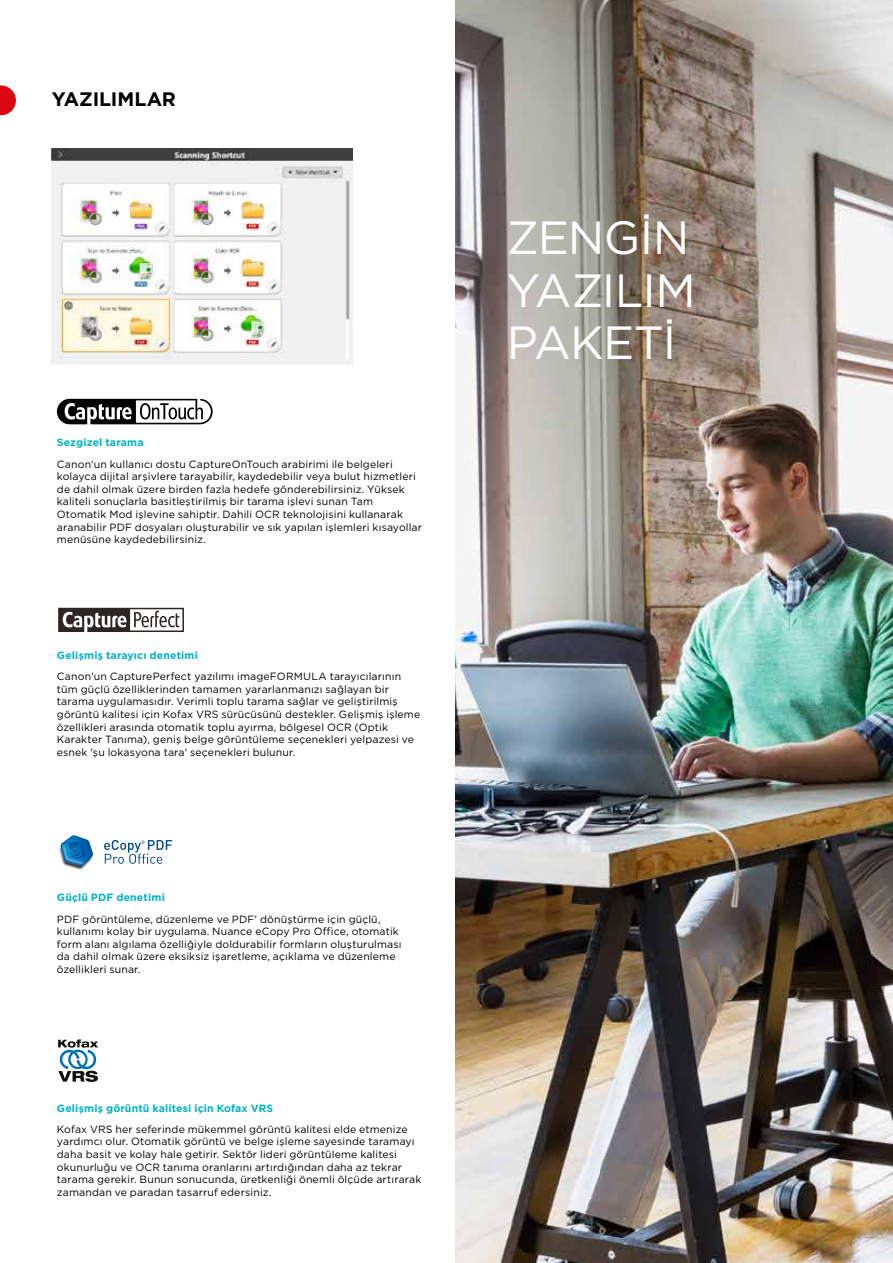
<style>
.page{position:relative;width:893px;height:1263px;background:#fff}
.page>*{position:absolute;margin:0;border:0;box-sizing:border-box;transform-origin:0 0}
.t1{font:46.5px/52.5px "Gotham";letter-spacing:-.015em;color:#fff}
.t2{font:700 19.5px "Gotham";letter-spacing:-.005em;color:#000}
.t3{font:10.5px/12.6px "Gotham";letter-spacing:.01em;color:#000}
.t4{font:700 10.5px "Gotham";letter-spacing:.015em;color:#00b3c4}
</style>
<div class="page">
<img style="left:455px;top:0;width:438px;height:1263px">
<svg style="left:0;top:85px;width:16px;height:30px"></svg>
<svg style="left:58px;top:1039px;width:40px;height:43px"></svg>
<img style="left:59px;top:847px;width:27px;height:23px">
<svg style="left:60px;top:835px;width:33px;height:31px"></svg>
<svg style="left:104px;top:840px;width:68px;height:24px"></svg>
<svg style="left:58px;top:608px;width:126px;height:24px"></svg>
<svg style="left:57px;top:399px;width:156px;height:25px"></svg>
<img style="left:52px;top:149px;width:300px;height:215px">
<h2 class="t2" style="left:52px;top:86px;width:126px">YAZILIMLAR</h2>
<p class="t4" style="left:57px;top:436px;width:88px">Sezgizel tarama</p>
<p class="t3" style="left:57px;top:457px;width:367px">Canon'un kullanıcı dostu CaptureOnTouch arabirimi ile belgeleri kolayca dijital arşivlere tarayabilir, kaydedebilir veya bulut hizmetleri de dahil olmak üzere birden fazla hedefe gönderebilirsiniz. Yüksek kaliteli sonuçlarla basitleştirilmiş bir tarama işlevi sunan Tam Otomatik Mod işlevine sahiptir. Dahili OCR teknolojisini kullanarak aranabilir PDF dosyaları oluşturabilir ve sık yapılan işlemleri kısayollar menüsüne kaydedebilirsiniz.</p>
<p class="t4" style="left:57px;top:648px;width:143px">Gelişmiş tarayıcı denetimi</p>
<p class="t3" style="left:57px;top:670px;width:365px">Canon'un CapturePerfect yazılımı imageFORMULA tarayıcılarının tüm güçlü özelliklerinden tamamen yararlanmanızı sağlayan bir tarama uygulamasıdır. Verimli toplu tarama sağlar ve geliştirilmiş görüntü kalitesi için Kofax VRS sürücüsünü destekler. Gelişmiş işleme özellikleri arasında otomatik toplu ayırma, bölgesel OCR (Optik Karakter Tanıma), geniş belge görüntüleme seçenekleri yelpazesi ve esnek 'şu lokasyona tara' seçenekleri bulunur.</p>
<p class="t4" style="left:57px;top:891px;width:109px">Güçlü PDF denetimi</p>
<p class="t3" style="left:57px;top:912px;width:346px">PDF görüntüleme, düzenleme ve PDF' dönüştürme için güçlü, kullanımı kolay bir uygulama. Nuance eCopy Pro Office, otomatik form alanı algılama özelliğiyle doldurabilir formların oluşturulması da dahil olmak üzere eksiksiz işaretleme, açıklama ve düzenleme özellikleri sunar.</p>
<p class="t4" style="left:57px;top:1101px;width:218px">Gelişmiş görüntü kalitesi için Kofax VRS</p>
<p class="t3" style="left:57px;top:1122px;width:366px">Kofax VRS her seferinde mükemmel görüntü kalitesi elde etmenize yardımcı olur. Otomatik görüntü ve belge işleme sayesinde taramayı daha basit ve kolay hale getirir. Sektör lideri görüntüleme kalitesi okunurluğu ve OCR tanıma oranlarını artırdığından daha az tekrar tarama gerekir. Bunun sonucunda, üretkenliği önemli ölçüde artırarak zamandan ve paradan tasarruf edersiniz.</p>
<h1 class="t1" style="left:507px;top:210px;width:190px">ZENGİN<br>YAZILIM<br>PAKETİ</h1>
</div>
